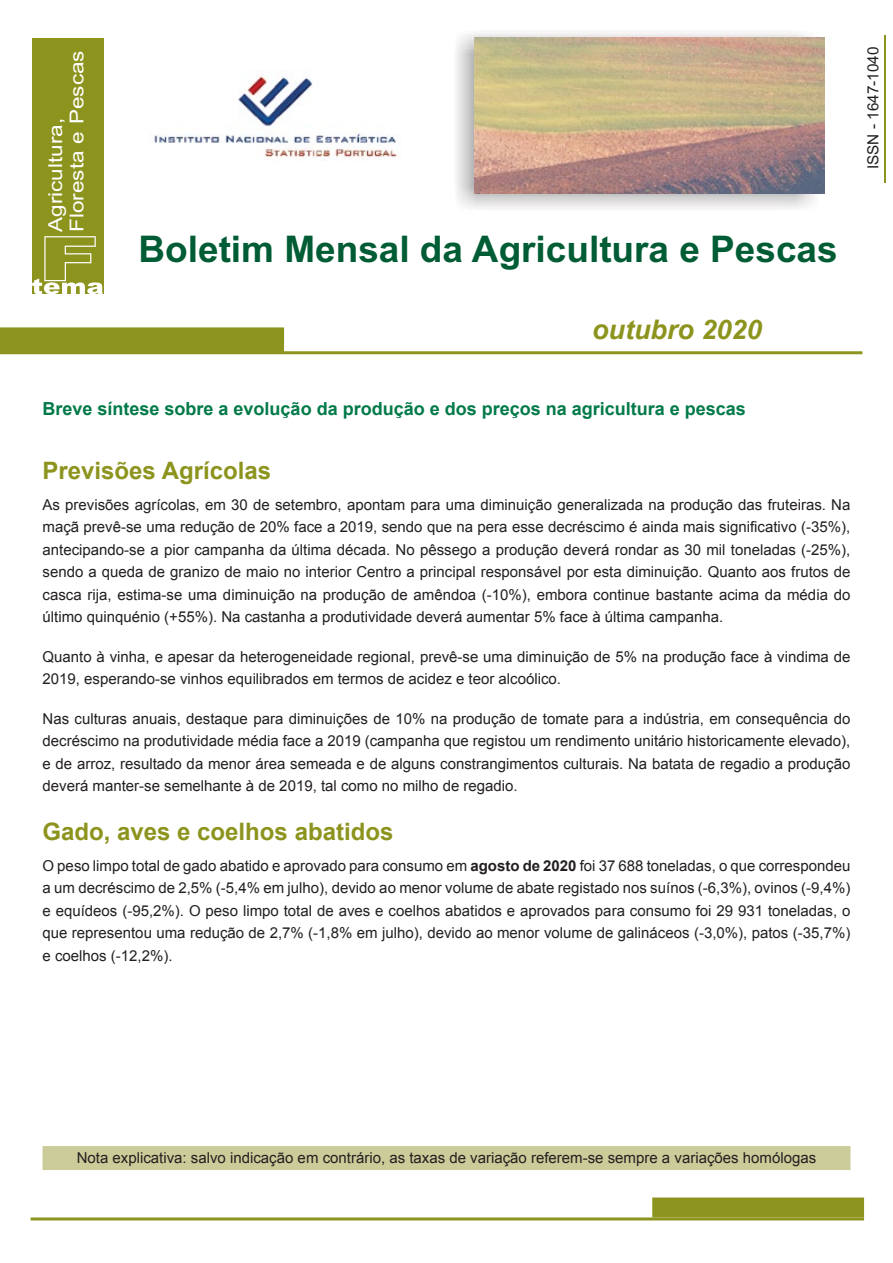
<style>
.page{position:relative;width:893px;height:1263px;background:#fff}
.page>*{position:absolute;margin:0;border:0;box-sizing:border-box;transform-origin:0 0}
.t1{font:700 36.75px "Arial";color:#005c34}
.t2{font:italic 700 27px "Arial";color:#8d941e}
.t3{font:700 24px "Arial";color:#8d941e}
.t4{font:19.2px/21.5px "Arial";color:#fff;scale:1.17 1}
.t5{font:700 18px "Arial";color:#007a48}
.t6{font:15.45px "Arial";color:#231f20}
.t7{font:15px/22.5px "Arial";color:#231f20;text-align:justify}
.s1{font-weight:700}
</style>
<div class="page">
<hr style="left:885px;top:35px;width:1px;height:148px;background:#8d941e">
<img style="left:456px;top:33px;width:359px;height:176px">
<img style="left:475px;top:37px;width:349px;height:157px">
<div style="left:32px;top:38px;width:72px;height:256px;background:#8d941e"></div>
<svg style="left:32px;top:236px;width:71px;height:58px"></svg>
<img style="left:154px;top:71px;width:244px;height:89px">
<div style="left:653px;top:1198px;width:210px;height:19px;background:#8d941e"></div>
<div style="left:652px;top:1197px;width:212px;height:20px;border:2px solid #8d941e"></div>
<hr style="left:31px;top:1217px;width:833px;height:3px;background:#8d941e">
<div style="left:0;top:327px;width:284px;height:24px;background:#8d941e"></div>
<hr style="left:0;top:351px;width:862px;height:3px;background:#8d941e">
<div style="left:43px;top:1146px;width:807px;height:24px;background:#cbcc99"></div>
<p class="t4" style="left:47px;top:232px;width:156px;rotate:-90deg">Agricultura,<br>Floresta e Pescas</p>
<h1 class="t1" style="left:139px;top:225px;width:701px">Boletim Mensal da Agricultura e Pescas</h1>
<h2 class="t2" style="left:592px;top:311px;width:171px">outubro 2020</h2>
<p class="t6" style="left:863px;top:169px;width:124px;rotate:-90deg">ISSN - 1647-1040</p>
<p class="t5" style="left:43px;top:397px;width:705px">Breve síntese sobre a evolução da produção e dos preços na agricultura e pescas</p>
<h3 class="t3" style="left:43px;top:455px;width:230px">Previsões Agrícolas</h3>
<p class="t7" style="left:43px;top:493px;width:809px">As previsões agrícolas, em 30 de setembro, apontam para uma diminuição generalizada na produção das fruteiras. Na maçã prevê-se uma redução de 20% face a 2019, sendo que na pera esse decréscimo é ainda mais significativo (-35%), antecipando-se a pior campanha da última década. No pêssego a produção deverá rondar as 30 mil toneladas (-25%), sendo a queda de granizo de maio no interior Centro a principal responsável por esta diminuição. Quanto aos frutos de casca rija, estima-se uma diminuição na produção de amêndoa (-10%), embora continue bastante acima da média do último quinquénio (+55%). Na castanha a produtividade deverá aumentar 5% face à última campanha.</p>
<p class="t7" style="left:43px;top:645px;width:809px">Quanto à vinha, e apesar da heterogeneidade regional, prevê-se uma diminuição de 5% na produção face à vindima de<br>2019, esperando-se vinhos equilibrados em termos de acidez e teor alcoólico.</p>
<p class="t7" style="left:43px;top:707px;width:809px">Nas culturas anuais, destaque para diminuições de 10% na produção de tomate para a indústria, em consequência do decréscimo na produtividade média face a 2019 (campanha que registou um rendimento unitário historicamente elevado), e de arroz, resultado da menor área semeada e de alguns constrangimentos culturais. Na batata de regadio a produção deverá manter-se semelhante à de 2019, tal como no milho de regadio.</p>
<h3 class="t3" style="left:43px;top:815px;width:352px">Gado, aves e coelhos abatidos</h3>
<p class="t7" style="left:43px;top:854px;width:809px">O peso limpo total de gado abatido e aprovado para consumo em <span class="s1">agosto de 2020</span> foi 37 688 toneladas, o que correspondeu a um decréscimo de 2,5% (-5,4% em julho), devido ao menor volume de abate registado nos suínos (-6,3%), ovinos (-9,4%) e equídeos (-95,2%). O peso limpo total de aves e coelhos abatidos e aprovados para consumo foi 29 931 toneladas, o que representou uma redução de 2,7% (-1,8% em julho), devido ao menor volume de galináceos (-3,0%), patos (-35,7%) e coelhos (-12,2%).</p>
<p class="t7" style="left:77px;top:1147px;width:741px">Nota explicativa: salvo indicação em contrário, as taxas de variação referem-se sempre a variações homólogas</p>
</div>
